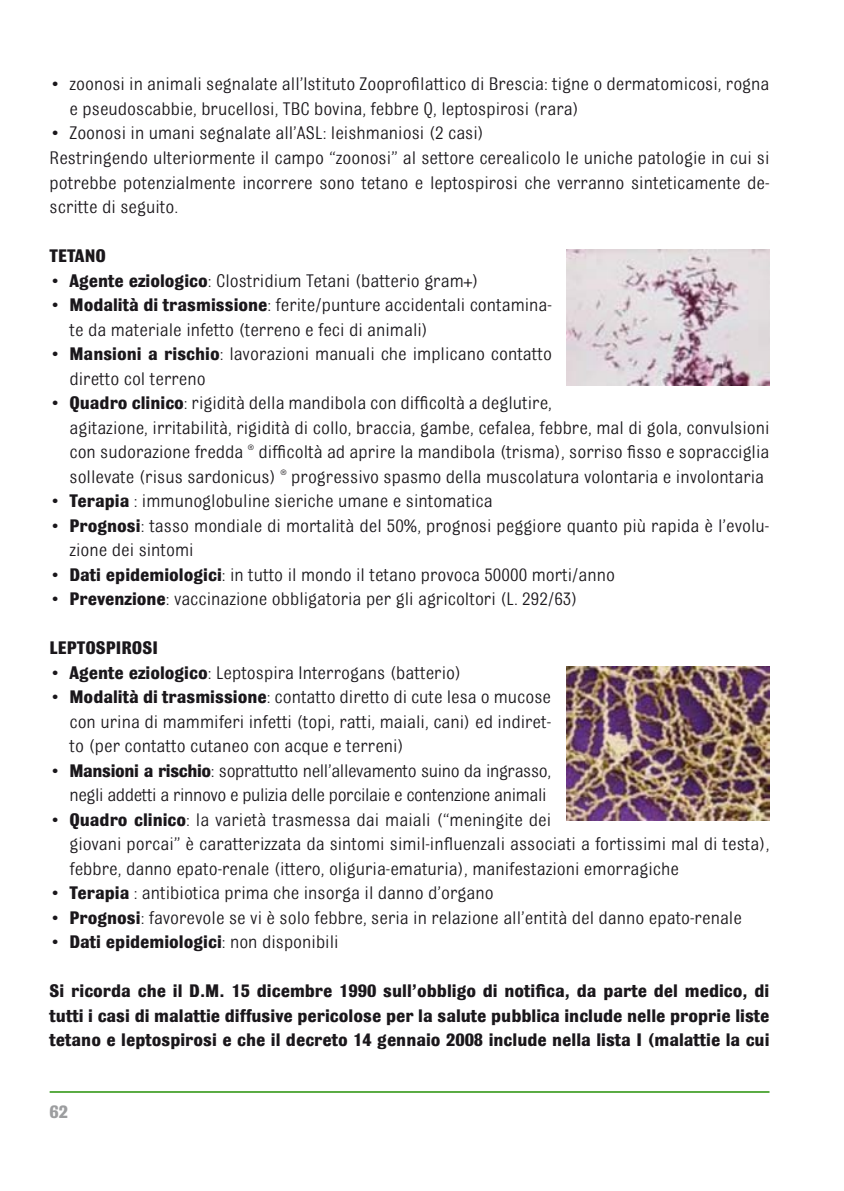
<style>
.page{position:relative;width:844px;height:1191px;background:#fff}
.page>*{position:absolute;margin:0;border:0;box-sizing:border-box;transform-origin:0 0}
.t1{font:19.25px/24.5px "Bulldog";color:#1a171b}
.t2{font:700 19.25px/24.5px "Bulldog";color:#1a171b;text-align:justify}
.t3{font:19.25px/24.5px "Bulldog";letter-spacing:-.02em;color:#1a171b;text-align:right}
.t4{font:700 19.25px "Bulldog";color:#9c9d9f}
.s1{font-family:"Courier New"}
.s2{font-weight:700}
.s3{font-family:"Courier New";font-weight:400}
.s4{font-weight:400}
</style>
<div class="page">
<hr style="left:50px;top:1091px;width:719px;height:1px;background:#45a12b">
<img style="left:566px;top:666px;width:203px;height:154px">
<img style="left:566px;top:249px;width:203px;height:136px">
<p class="t1" style="left:69px;top:74px;width:701px;text-indent:-20px"><span class="s1">•</span> zoonosi in animali segnalate all’Istituto Zooprofilattico di Brescia: tigne o dermatomicosi, rogna e pseudoscabbie, brucellosi, TBC bovina, febbre Q, leptospirosi (rara)</p>
<p class="t1" style="left:50px;top:123px;width:721px"><span class="s1">•</span> Zoonosi in umani segnalate all’ASL: leishmaniosi (2 casi)<br>Restringendo ulteriormente il campo “zoonosi” al settore cerealicolo le uniche patologie in cui si potrebbe potenzialmente incorrere sono tetano e leptospirosi che verranno sinteticamente de&shy;scritte di seguito.</p>
<p class="t2" style="left:50px;top:245px;width:58px">TETANO</p>
<p class="t1" style="left:50px;top:270px;width:430px"><span class="s1">•</span> <span class="s2">Agente eziologico</span>: Clostridium Tetani (batterio gram+)</p>
<p class="t1" style="left:69px;top:294px;width:484px;text-indent:-20px"><span class="s1">•</span> <span class="s2">Modalità di trasmissione</span>: ferite/punture accidentali contamina&shy;te da materiale infetto (terreno e feci di animali)</p>
<p class="t1" style="left:69px;top:343px;width:484px;text-indent:-20px"><span class="s1">•</span> <span class="s2">Mansioni a rischio</span>: lavorazioni manuali che implicano contatto diretto col terreno</p>
<p class="t1" style="left:69px;top:392px;width:701px;text-indent:-20px"><span class="s1">•</span> <span class="s2">Quadro clinico</span>: rigidità della mandibola con difficoltà a deglutire,<br>agitazione, irritabilità, rigidità di collo, braccia, gambe, cefalea, febbre, mal di gola, convulsioni con sudorazione fredda ® difficoltà ad aprire la mandibola (trisma), sorriso fisso e sopracciglia sollevate (risus sardonicus) ® progressivo spasmo della muscolatura volontaria e involontaria</p>
<p class="t1" style="left:50px;top:490px;width:444px"><span class="s1">•</span> <span class="s2">Terapia</span> : immunoglobuline sieriche umane e sintomatica</p>
<p class="t1" style="left:69px;top:515px;width:701px;text-indent:-20px"><span class="s1">•</span> <span class="s2">Prognosi</span>: tasso mondiale di mortalità del 50%, prognosi peggiore quanto più rapida è l’evolu&shy;zione dei sintomi</p>
<p class="t1" style="left:50px;top:564px;width:567px"><span class="s1">•</span> <span class="s2">Dati epidemiologici</span>: in tutto il mondo il tetano provoca 50000 morti/anno</p>
<p class="t1" style="left:50px;top:588px;width:529px"><span class="s1">•</span> <span class="s2">Prevenzione</span>: vaccinazione obbligatoria per gli agricoltori (L. 292/63)</p>
<p class="t2" style="left:50px;top:637px;width:110px">LEPTOSPIROSI</p>
<p class="t1" style="left:50px;top:662px;width:413px"><span class="s1">•</span> <span class="s2">Agente eziologico</span>: Leptospira Interrogans (batterio)</p>
<p class="t1" style="left:69px;top:686px;width:483px;text-align:justify;text-indent:-20px"><span class="s1">•</span> <span class="s2">Modalità di trasmissione</span>: contatto diretto di cute lesa o mucose con urina di mammiferi infetti (topi, ratti, maiali, cani) ed indiret&shy;to (per contatto cutaneo con acque e terreni)</p>
<p class="t3" style="left:50px;top:760px;width:503px"><span class="s1">•</span> <span class="s2">Mansioni a rischio</span>: soprattutto nell’allevamento suino da ingrasso, negli addetti a rinnovo e pulizia delle porcilaie e contenzione animali</p>
<p class="t1" style="left:69px;top:809px;width:701px;text-indent:-20px"><span class="s1">•</span> <span class="s2">Quadro clinico</span>: la varietà trasmessa dai maiali (“meningite dei<br>giovani porcai” è caratterizzata da sintomi simil-influenzali associati a fortissimi mal di testa), febbre, danno epato-renale (ittero, oliguria-ematuria), manifestazioni emorragiche</p>
<p class="t1" style="left:50px;top:882px;width:445px"><span class="s1">•</span> <span class="s2">Terapia</span> : antibiotica prima che insorga il danno d’organo</p>
<p class="t1" style="left:50px;top:907px;width:693px"><span class="s1">•</span> <span class="s2">Prognosi</span>: favorevole se vi è solo febbre, seria in relazione all’entità del danno epato-renale</p>
<p class="t2" style="left:50px;top:931px;width:290px"><span class="s3">•</span> Dati epidemiologici<span class="s4">: non disponibili</span></p>
<p class="t2" style="left:50px;top:980px;width:721px">Si ricorda che il D.M. 15 dicembre 1990 sull’obbligo di notifica, da parte del medico, di tutti i casi di malattie diffusive pericolose per la salute pubblica include nelle proprie liste tetano e leptospirosi e che il decreto 14 gennaio 2008 include nella lista I (malattie la cui</p>
<p class="t4" style="left:50px;top:1104px;width:20px">62</p>
</div>
